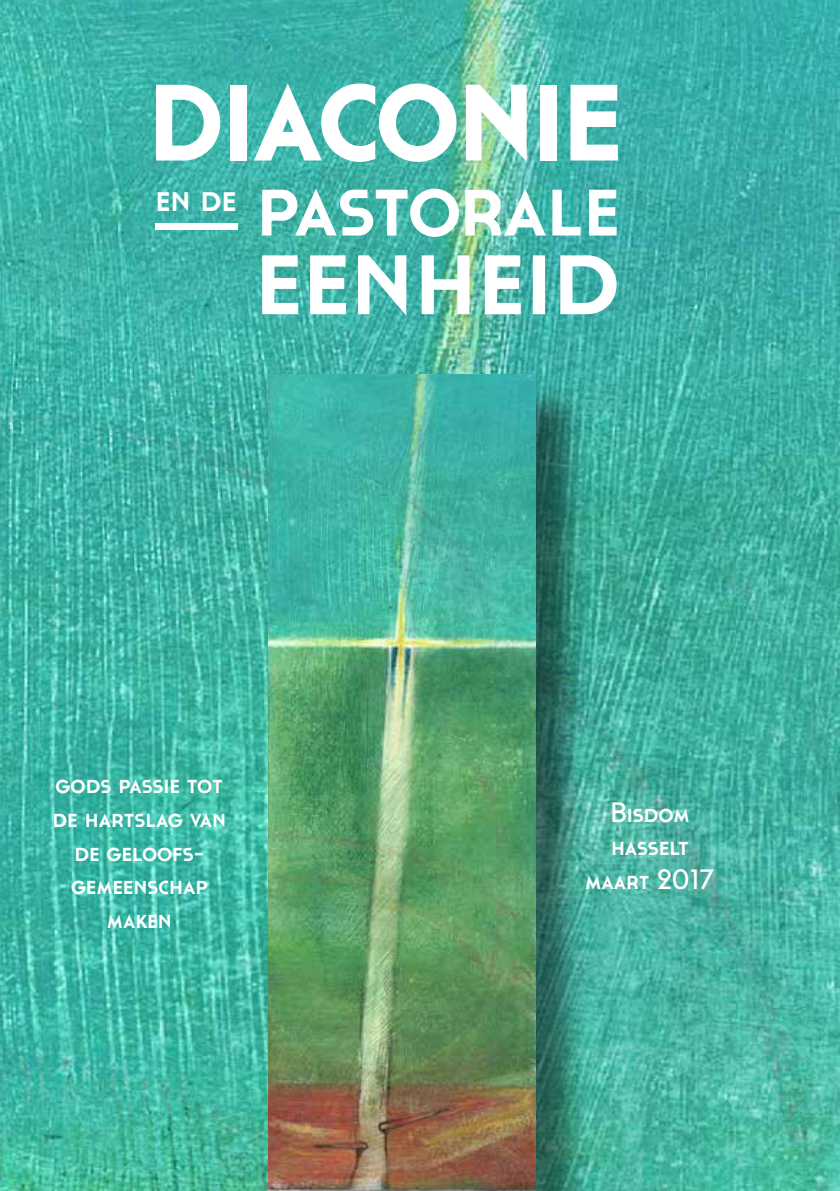
<style>
.page{position:relative;width:840px;height:1191px;background:#fff}
.page>*{position:absolute;margin:0;border:0;box-sizing:border-box;transform-origin:0 0}
.t1{font:700 108.2px "Cassannet";color:#fff}
.t2{font:40px "Cassannet";color:#fff}
.t3{font:28px/33.6px "Cassannet";color:#fff;text-align:center}
</style>
<div class="page">
<img style="left:0;top:0;width:839px;height:1191px">
<div style="left:274px;top:380px;width:315px;height:811px;background:#000;opacity:.5"></div>
<img style="left:268px;top:374px;width:267px;height:817px">
<svg style="left:262px;top:188px;width:354px;height:49px"></svg>
<svg style="left:262px;top:255px;width:354px;height:61px"></svg>
<div style="left:155px;top:223px;width:83px;height:7px;background:#fff"></div>
<h1 class="t1" style="left:149px;top:58px;width:475px">DIACONIE</h1>
<h2 class="t2" style="left:155px;top:173px;width:82px">en de</h2>
<p class="t3" style="left:52px;top:767px;width:175px">gods passie tot de hartslag van de geloofs&shy;gemeenschap maken</p>
<p class="t3" style="left:585px;top:795px;width:131px">Bisdom hasselt maart 2017</p>
</div>
